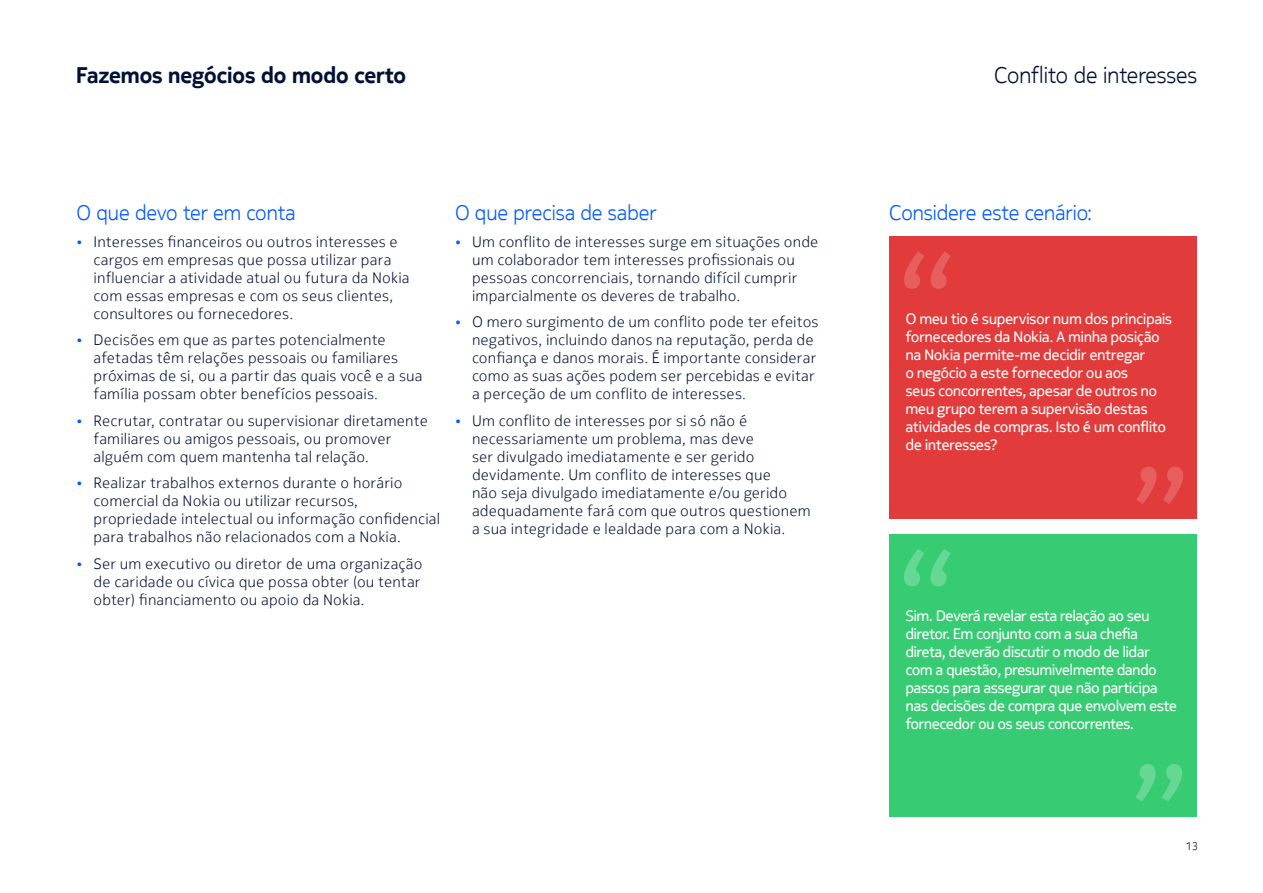
<style>
.page{position:relative;width:1263px;height:893px;background:#fff}
.page>*{position:absolute;margin:0;border:0;box-sizing:border-box;transform-origin:0 0}
.t1{font:700 22.5px "Nokia Pure Headline";color:#001135}
.t2{font:300 22.5px "Nokia Pure Headline";color:#001135}
.t3{font:300 21px "Nokia Pure Headline";color:#005aff}
.t4{font:300 15px/18px "Nokia Pure Text";letter-spacing:.01em;color:#001135}
.t5{font:15px/18px "Nokia Pure Headline";color:#fff}
.t6{font:300 11.25px "Nokia Pure Text";color:#001135}
.s1{font-size:13.5px;color:#005aff}
</style>
<div class="page">
<div style="left:889px;top:534px;width:308px;height:282px;background:#37cc73"></div>
<div style="left:889px;top:237px;width:308px;height:282px;background:#e23b3b"></div>
<svg style="left:1136px;top:467px;width:47px;height:37px"></svg>
<svg style="left:1135px;top:764px;width:47px;height:37px"></svg>
<svg style="left:904px;top:251px;width:47px;height:38px"></svg>
<svg style="left:904px;top:549px;width:47px;height:37px"></svg>
<h1 class="t1" style="left:76px;top:61px;width:331px">Fazemos negócios do modo certo</h1>
<h2 class="t3" style="left:77px;top:200px;width:220px">O que devo ter em conta</h2>
<p class="t4" style="left:94px;top:232px;width:318px;text-indent:-17px"><span class="s1">•</span> Interesses financeiros ou outros interesses e cargos em empresas que possa utilizar para influenciar a atividade atual ou futura da Nokia com essas empresas e com os seus clientes, consultores ou fornecedores.</p>
<p class="t4" style="left:94px;top:331px;width:330px;text-indent:-17px"><span class="s1">•</span> Decisões em que as partes potencialmente afetadas têm relações pessoais ou familiares próximas de si, ou a partir das quais você e a sua família possam obter benefícios pessoais.</p>
<p class="t4" style="left:94px;top:411px;width:336px;text-indent:-17px"><span class="s1">•</span> Recrutar, contratar ou supervisionar diretamente familiares ou amigos pessoais, ou promover alguém com quem mantenha tal relação.</p>
<p class="t4" style="left:94px;top:474px;width:348px;text-indent:-17px"><span class="s1">•</span> Realizar trabalhos externos durante o horário comercial da Nokia ou utilizar recursos, propriedade intelectual ou informação confidencial para trabalhos não relacionados com a Nokia.</p>
<p class="t4" style="left:94px;top:554px;width:330px;text-indent:-17px"><span class="s1">•</span> Ser um executivo ou diretor de uma organização de caridade ou cívica que possa obter (ou tentar obter) financiamento ou apoio da Nokia.</p>
<h2 class="t3" style="left:455px;top:200px;width:203px">O que precisa de saber</h2>
<p class="t4" style="left:472px;top:232px;width:348px;text-indent:-17px"><span class="s1">•</span> Um conflito de interesses surge em situações onde um colaborador tem interesses profissionais ou pessoas concorrenciais, tornando difícil cumprir imparcialmente os deveres de trabalho.</p>
<p class="t4" style="left:472px;top:313px;width:348px;text-indent:-17px"><span class="s1">•</span> O mero surgimento de um conflito pode ter efeitos negativos, incluindo danos na reputação, perda de confiança e danos morais. É importante considerar como as suas ações podem ser percebidas e evitar a perceção de um conflito de interesses.</p>
<p class="t4" style="left:472px;top:411px;width:340px;text-indent:-17px"><span class="s1">•</span> Um conflito de interesses por si só não é necessariamente um problema, mas deve<br>ser divulgado imediatamente e ser gerido devidamente. Um conflito de interesses que<br>não seja divulgado imediatamente e/ou gerido adequadamente fará com que outros questionem a sua integridade e lealdade para com a Nokia.</p>
<h1 class="t2" style="left:994px;top:61px;width:205px">Conflito de interesses</h1>
<h2 class="t3" style="left:889px;top:200px;width:205px">Considere este cenário:</h2>
<p class="t5" style="left:906px;top:310px;width:268px">O meu tio é supervisor num dos principais fornecedores da Nokia. A minha posição na Nokia permite-me decidir entregar<br>o negócio a este fornecedor ou aos<br>seus concorrentes, apesar de outros no meu grupo terem a supervisão destas atividades de compras. Isto é um conflito de interesses?</p>
<p class="t5" style="left:906px;top:607px;width:272px">Sim. Deverá revelar esta relação ao seu diretor. Em conjunto com a sua chefia direta, deverão discutir o modo de lidar com a questão, presumivelmente dando passos para assegurar que não participa nas decisões de compra que envolvem este fornecedor ou os seus concorrentes.</p>
<p class="t6" style="left:1185px;top:839px;width:14px">13</p>
</div>
